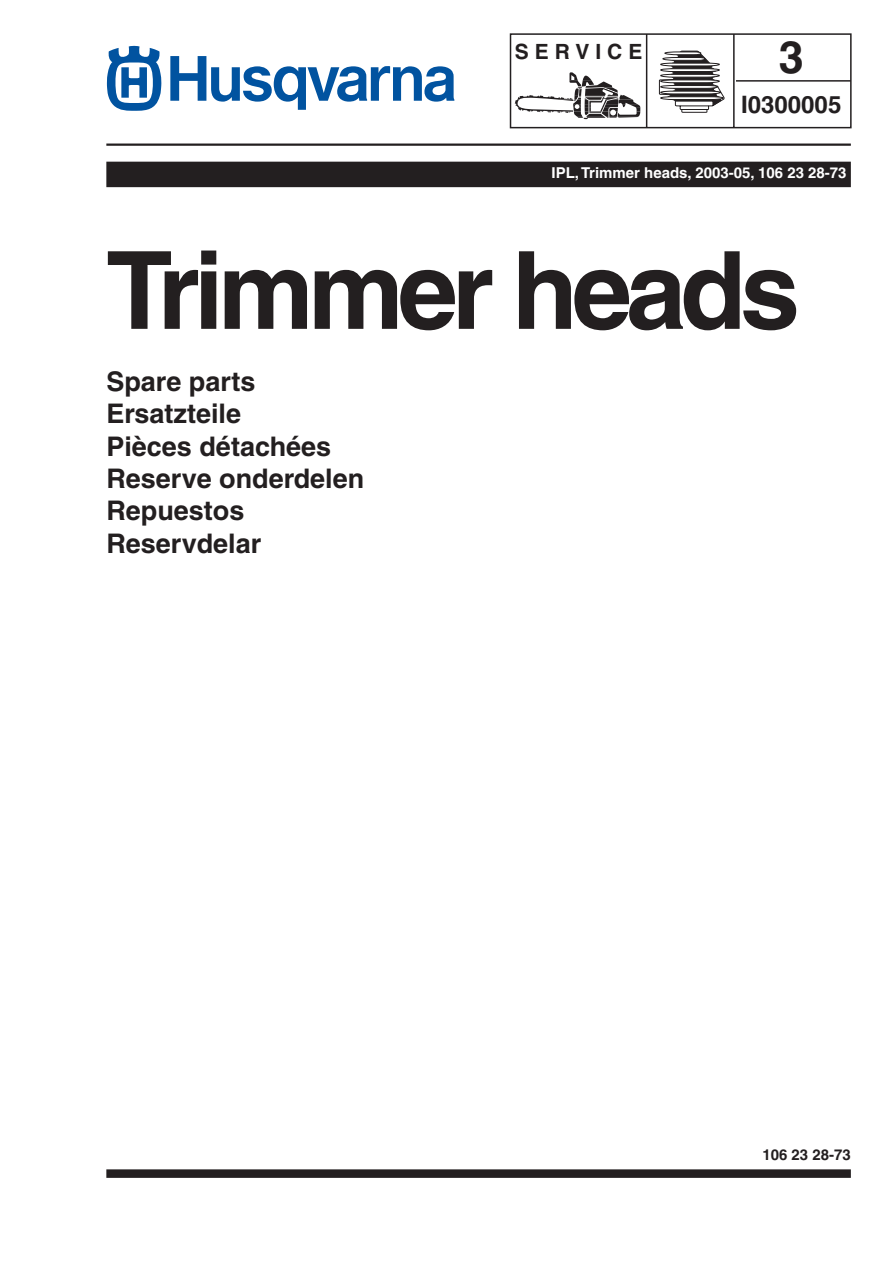
<style>
.page{position:relative;width:893px;height:1263px;background:#fff}
.page>*{position:absolute;margin:0;border:0;box-sizing:border-box;transform-origin:0 0}
.t1{font:700 108px "Helvetica";letter-spacing:-.055em;color:#231f20}
.t2{font:700 45px "Helvetica";color:#231f20}
.t3{font:700 27px/32.4px "Helvetica";color:#231f20}
.t4{font:700 24px "Helvetica";color:#231f20}
.t5{font:700 21px "Helvetica";letter-spacing:.285em;color:#231f20}
.t6{font:700 15px "Helvetica";color:#fff}
.t7{font:700 15px "Helvetica";color:#231f20}
</style>
<div class="page">
<svg style="left:107px;top:46px;width:54px;height:65px"></svg>
<svg style="left:170px;top:56px;width:284px;height:54px"></svg>
<div style="left:106px;top:162px;width:744px;height:25px;background:#231f20"></div>
<hr style="left:106px;top:144px;width:744px;height:2px;background:#231f20">
<div style="left:106px;top:1169px;width:744px;height:9px;background:#231f20"></div>
<svg style="left:509px;top:33px;width:343px;height:96px"></svg>
<p class="t5" style="left:514px;top:44px;width:129px">SERVICE</p>
<h2 class="t2" style="left:778px;top:41px;width:27px">3</h2>
<p class="t4" style="left:741px;top:96px;width:102px">I0300005</p>
<p class="t6" style="left:551px;top:167px;width:296px">IPL, Trimmer heads, 2003-05, 106 23 28-73</p>
<h1 class="t1" style="left:106px;top:251px;width:695px">Trimmer heads</h1>
<p class="t3" style="left:106px;top:368px;width:259px">Spare parts<br>Ersatzteile<br>Pièces détachées<br>Reserve onderdelen<br>Repuestos<br>Reservdelar</p>
<p class="t7" style="left:762px;top:1149px;width:90px">106 23 28-73</p>
</div>
